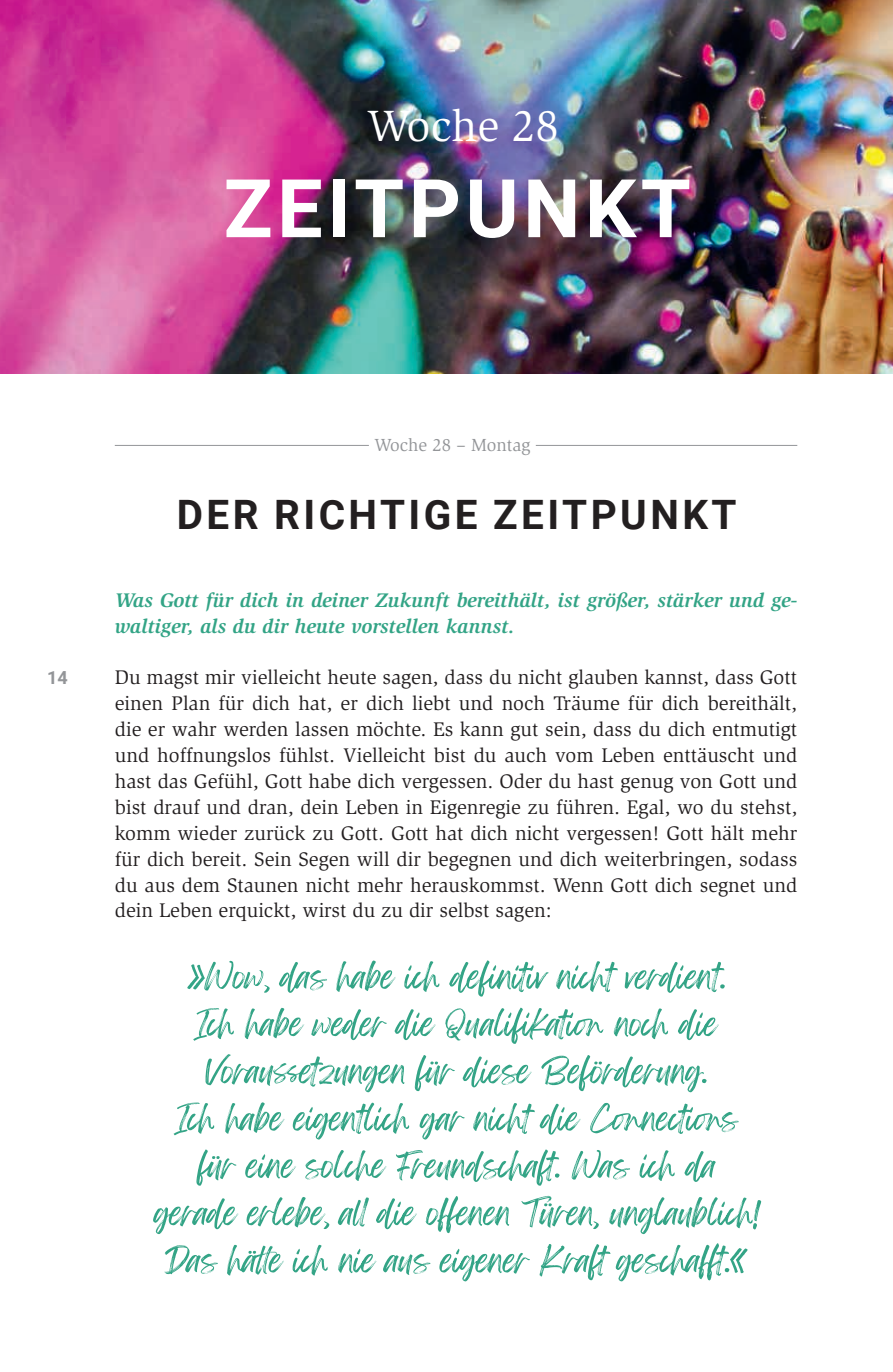
<style>
.page{position:relative;width:893px;height:1372px;background:#fff}
.page>*{position:absolute;margin:0;border:0;box-sizing:border-box;transform-origin:0 0}
.t1{font:700 81px "Roboto";letter-spacing:.055em;color:#fff}
.t2{font:45px "Slimbach";color:#fff}
.t3{font:700 40.5px "Roboto";letter-spacing:.085em;color:#231f20}
.t4{font:20.25px/25.9px "Slimbach";color:#231f20;text-align:justify}
.t5{font:italic 700 20.25px/25.9px "Slimbach";color:#33a486}
.t6{font:18px "Slimbach";color:#939598}
.t7{font:700 18px "Roboto";color:#939598}
</style>
<div class="page">
<img style="left:0;top:0;width:893px;height:374px">
<hr style="left:115px;top:445px;width:254px;height:1px;background:#939598">
<hr style="left:536px;top:445px;width:261px;height:1px;background:#939598">
<svg style="left:187px;top:960px;width:538px;height:36px"></svg>
<svg style="left:193px;top:1007px;width:526px;height:36px"></svg>
<svg style="left:206px;top:1054px;width:501px;height:38px"></svg>
<svg style="left:174px;top:1102px;width:565px;height:37px"></svg>
<svg style="left:196px;top:1149px;width:520px;height:36px"></svg>
<svg style="left:153px;top:1195px;width:608px;height:38px"></svg>
<svg style="left:165px;top:1243px;width:582px;height:38px"></svg>
<h2 class="t2" style="left:366px;top:100px;width:194px">Woche 28</h2>
<h1 class="t1" style="left:224px;top:152px;width:469px">ZEITPUNKT</h1>
<p class="t7" style="left:47px;top:665px;width:22px">14</p>
<p class="t6" style="left:374px;top:435px;width:158px">Woche 28 – Montag</p>
<h3 class="t3" style="left:177px;top:486px;width:561px">DER RICHTIGE ZEITPUNKT</h3>
<p class="t5" style="left:115px;top:587px;width:684px">Was Gott für dich in deiner Zukunft bereithält, ist größer, stärker und ge&shy;waltiger, als du dir heute vorstellen kannst.</p>
<p class="t4" style="left:115px;top:664px;width:684px">Du magst mir vielleicht heute sagen, dass du nicht glauben kannst, dass Gott einen Plan für dich hat, er dich liebt und noch Träume für dich bereithält, die er wahr werden lassen möchte. Es kann gut sein, dass du dich entmutigt und hoffnungslos fühlst. Vielleicht bist du auch vom Leben enttäuscht und hast das Gefühl, Gott habe dich vergessen. Oder du hast genug von Gott und bist drauf und dran, dein Leben in Eigenregie zu führen. Egal, wo du stehst, komm wieder zurück zu Gott. Gott hat dich nicht vergessen! Gott hält mehr für dich bereit. Sein Segen will dir begegnen und dich weiterbringen, sodass du aus dem Staunen nicht mehr herauskommst. Wenn Gott dich segnet und dein Leben erquickt, wirst du zu dir selbst sagen:</p>
</div>
